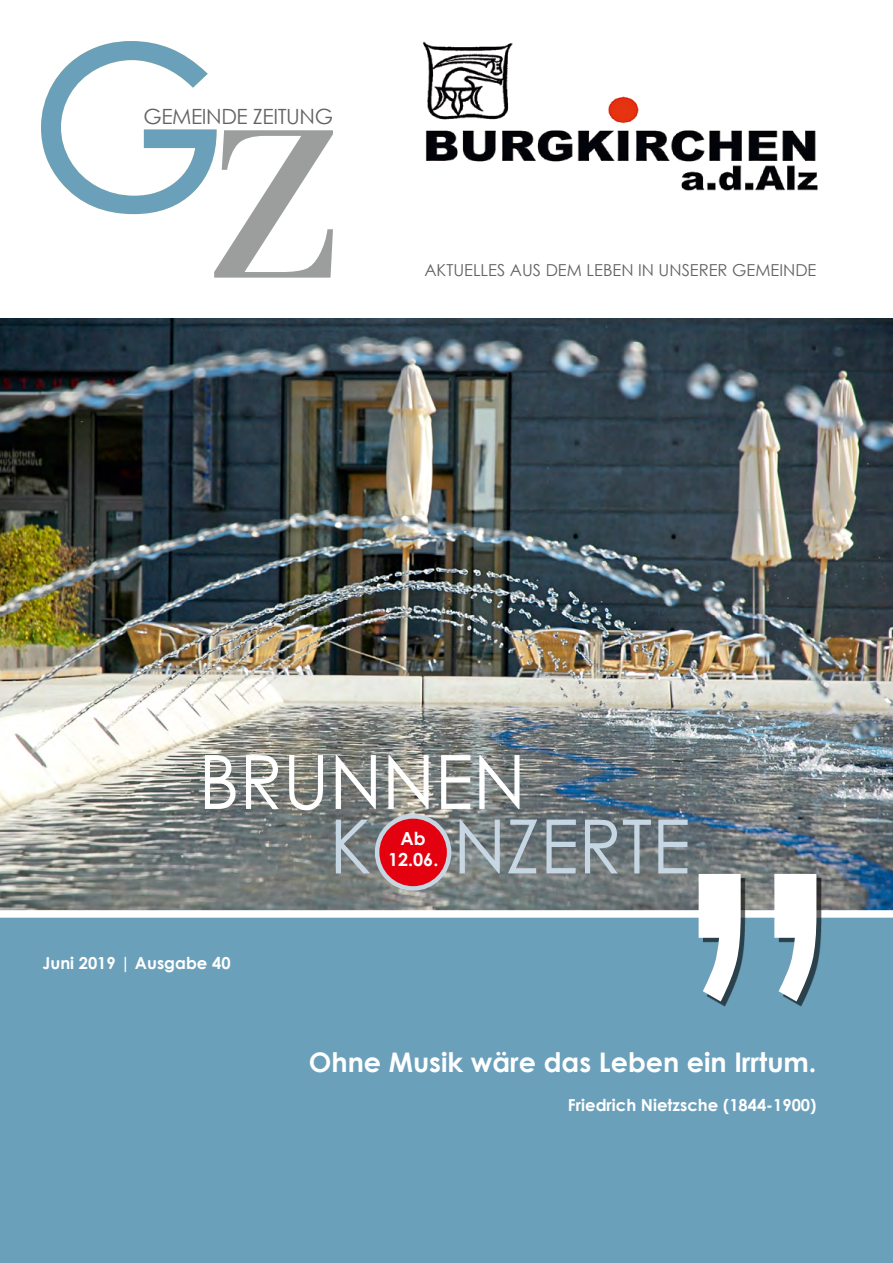
<style>
.page{position:relative;width:893px;height:1263px;background:#fff}
.page>*{position:absolute;margin:0;border:0;box-sizing:border-box;transform-origin:0 0}
.t1{font:75px "Century Gothic";color:#fff;scale:.95 1}
.t2{font:75px "Century Gothic";color:#c7d6e3;scale:.95 1}
.t3{font:700 27px "Century Gothic";color:#fff}
.t4{font:21px "Century Gothic";letter-spacing:-.02em;color:#636362}
.t5{font:700 18px/21px "Century Gothic";color:#fff;text-align:center}
.t6{font:700 16.5px "Century Gothic";color:#fff}
.t7{font:16.5px "Century Gothic";color:#636362}
</style>
<div class="page">
<img style="left:422px;top:41px;width:396px;height:150px">
<div style="left:0;top:915px;width:893px;height:348px;background:#6ba0bb"></div>
<img style="left:0;top:319px;width:893px;height:591px">
<svg style="left:41px;top:41px;width:292px;height:237px"></svg>
<div style="left:0;top:910px;width:893px;height:8px;background:#fff"></div>
<div style="left:703px;top:878px;width:118px;height:128px;background:#000;opacity:.6"></div>
<svg style="left:687px;top:874px;width:129px;height:127px"></svg>
<div style="left:377px;top:816px;width:72px;height:72px;background:#e3000f;border-radius:50%"></div>
<div style="left:375px;top:814px;width:76px;height:77px;border:4px solid #c7d6e3;border-radius:50%"></div>
<p class="t4" style="left:144px;top:102px;width:191px">GEMEINDE ZEITUNG</p>
<p class="t7" style="left:424px;top:259px;width:394px">AKTUELLES AUS DEM LEBEN IN UNSERER GEMEINDE</p>
<h1 class="t1" style="left:199px;top:729px;width:346px">BRUNNEN</h1>
<h1 class="t2" style="left:330px;top:794px;width:381px">K NZERTE</h1>
<p class="t5" style="left:388px;top:828px;width:52px">Ab<br>12.06.</p>
<p class="t6" style="left:43px;top:951px;width:190px">Juni 2019 | Ausgabe 40</p>
<h2 class="t3" style="left:309px;top:1042px;width:509px">Ohne Musik wäre das Leben ein Irrtum.</h2>
<p class="t6" style="left:568px;top:1092px;width:250px">Friedrich Nietzsche (1844-1900)</p>
</div>
